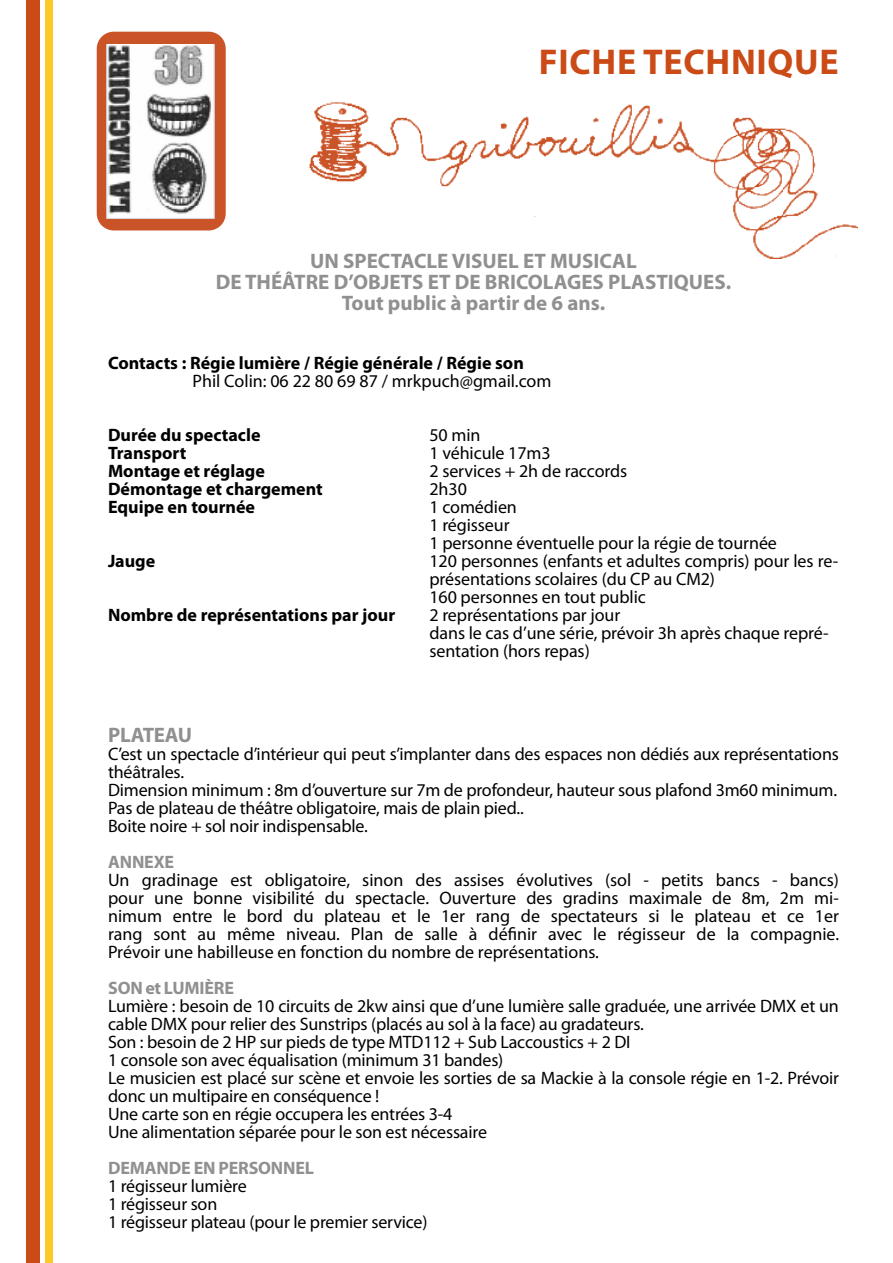
<style>
.page{position:relative;width:893px;height:1263px;background:#fff}
.page>*{position:absolute;margin:0;border:0;box-sizing:border-box;transform-origin:0 0}
.t1{font:700 36px "Myriad Pro";letter-spacing:.02em;color:#cb4b17}
.t2{font:700 21px/21px "Myriad Pro";color:#909090;text-align:center}
.t3{font:18px/18px "Myriad Pro";letter-spacing:-.01em;color:#000}
.t4{font:700 18px/18px "Myriad Pro";color:#000}
.t5{font:700 18px "Myriad Pro";letter-spacing:-.01em;color:#909090}
</style>
<div class="page">
<div style="left:26px;top:0;width:14px;height:1263px;background:#cb4b17"></div>
<div style="left:45px;top:0;width:8px;height:1263px;background:#fdc926"></div>
<img style="left:309px;top:102px;width:549px;height:157px">
<div style="left:97px;top:32px;width:129px;height:198px;background:#ca5427;border-radius:17px"></div>
<img style="left:107px;top:44px;width:108px;height:174px">
<h1 class="t1" style="left:539px;top:38px;width:301px">FICHE TECHNIQUE</h1>
<p class="t2" style="left:216px;top:249px;width:517px">UN SPECTACLE VISUEL ET MUSICAL<br>DE THÉÂTRE D’OBJETS ET DE BRICOLAGES PLASTIQUES.<br>Tout public à partir de 6 ans.</p>
<p class="t4" style="left:108px;top:353px;width:417px">Contacts : Régie lumière / Régie générale / Régie son</p>
<p class="t3" style="left:193px;top:371px;width:360px">Phil Colin: 06 22 80 69 87 / mrkpuch@gmail.com</p>
<p class="t4" style="left:108px;top:425px;width:216px">Durée du spectacle<br>Transport<br>Montage et réglage<br>Démontage et chargement<br>Equipe en tournée</p>
<p class="t4" style="left:108px;top:551px;width:49px">Jauge</p>
<p class="t4" style="left:108px;top:605px;width:289px">Nombre de représentations par jour</p>
<p class="t3" style="left:429px;top:426px;width:410px">50 min<br>1 véhicule 17m3<br>2 services + 2h de raccords<br>2h30<br>1 comédien<br>1 régisseur<br>1 personne éventuelle pour la régie de tournée<br>120 personnes (enfants et adultes compris) pour les re&shy;présentations scolaires (du CP au CM2)<br>160 personnes en tout public<br>2 représentations par jour<br>dans le cas d’une série, prévoir 3h après chaque repré&shy;sentation (hors repas)</p>
<p class="t2" style="left:108px;top:724px;width:85px">PLATEAU</p>
<p class="t3" style="left:108px;top:744px;width:732px">C’est un spectacle d’intérieur qui peut s’implanter dans des espaces non dédiés aux représentations théâtrales.<br>Dimension minimum : 8m d’ouverture sur 7m de profondeur, hauteur sous plafond 3m60 minimum.<br>Pas de plateau de théâtre obligatoire, mais de plain pied..<br>Boite noire + sol noir indispensable.</p>
<p class="t5" style="left:108px;top:850px;width:68px">ANNEXE</p>
<p class="t3" style="left:108px;top:870px;width:733px;text-align:justify">Un gradinage est obligatoire, sinon des assises évolutives (sol - petits bancs - bancs) pour une bonne visibilité du spectacle. Ouverture des gradins maximale de 8m, 2m mi&shy;nimum entre le bord du plateau et le 1er rang de spectateurs si le plateau et ce 1er rang sont au même niveau. Plan de salle à définir avec le régisseur de la compagnie.<br>Prévoir une habilleuse en fonction du nombre de représentations.</p>
<p class="t5" style="left:108px;top:976px;width:127px">SON et LUMIÈRE</p>
<p class="t3" style="left:108px;top:996px;width:732px">Lumière : besoin de 10 circuits de 2kw ainsi que d’une lumière salle graduée, une arrivée DMX et un cable DMX pour relier des Sunstrips (placés au sol à la face) au gradateurs.<br>Son : besoin de 2 HP sur pieds de type MTD112 + Sub Laccoustics + 2 DI<br>1 console son avec équalisation (minimum 31 bandes)<br>Le musicien est placé sur scène et envoie les sorties de sa Mackie à la console régie en 1-2. Prévoir donc un multipaire en conséquence !<br>Une carte son en régie occupera les entrées 3-4<br>Une alimentation séparée pour le son est nécessaire</p>
<p class="t5" style="left:108px;top:1156px;width:207px">DEMANDE EN PERSONNEL</p>
<p class="t3" style="left:108px;top:1176px;width:321px">1 régisseur lumière<br>1 régisseur son<br>1 régisseur plateau (pour le premier service)</p>
</div>
